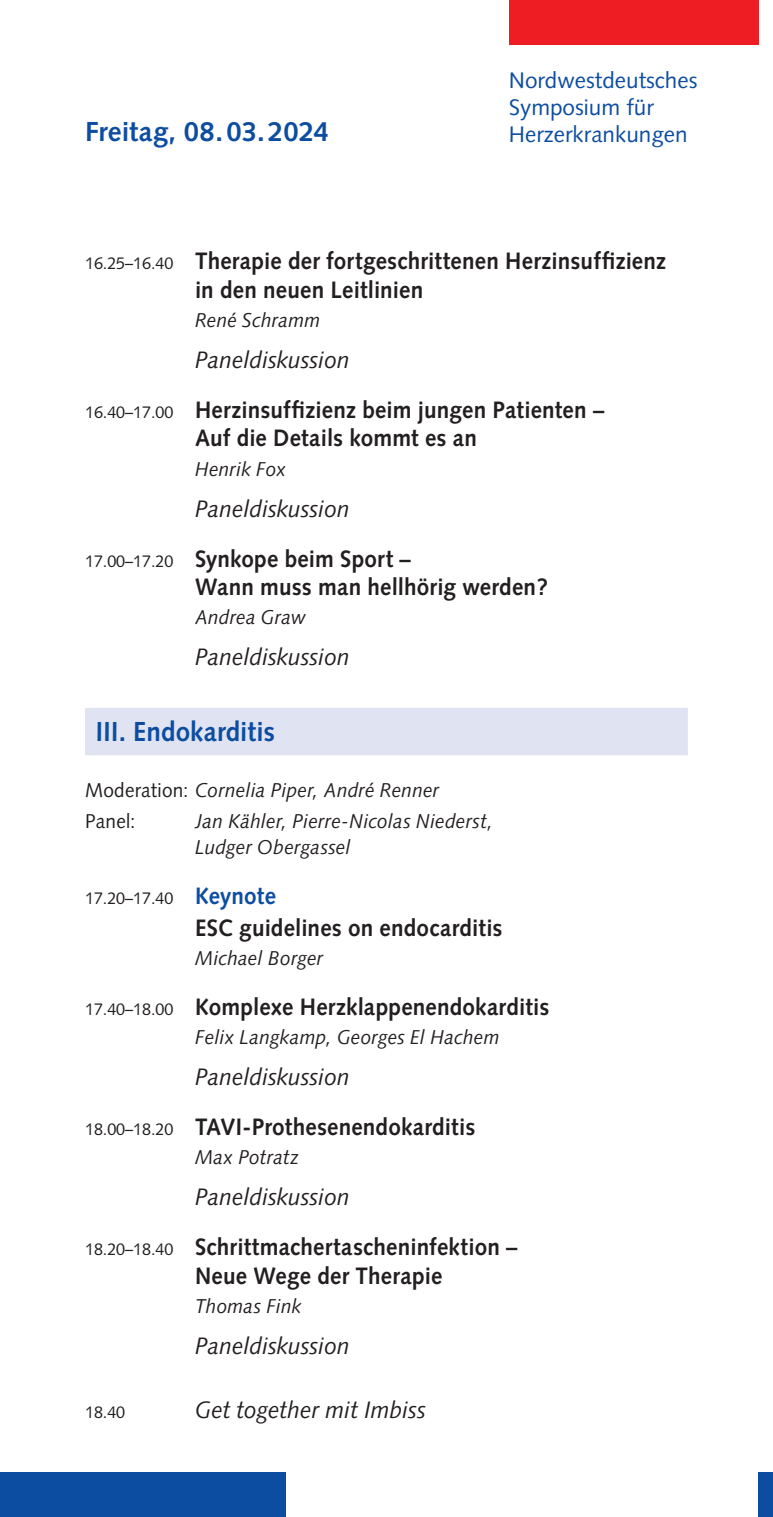
<style>
.page{position:relative;width:773px;height:1517px;background:#fff}
.page>*{position:absolute;margin:0;border:0;box-sizing:border-box;transform-origin:0 0}
.t1{font:700 27.5px "Syntax LT Std";letter-spacing:.005em;color:#0d4da1}
.t2{font:700 27.5px "Syntax LT Std";letter-spacing:.005em;color:#0d4da1;scale:.95 1}
.t3{font:700 23.75px/49.8px "Syntax LT Std";letter-spacing:.01em;color:#231f20;scale:.95 1}
.t4{font:italic 23.75px "Syntax LT Std";color:#231f20;scale:.95 1}
.t5{font:22.5px/27px "Syntax LT Std";color:#0d4da1}
.t6{font:italic 20px/31px "Syntax LT Std";letter-spacing:.01em;color:#231f20;scale:.95 1}
.t7{font:17px "Syntax LT Std";color:#231f20;scale:.95 1}
.s1{font-weight:400;font-size:17px}
.s2{font-weight:400;font-style:italic}
.s3{font-style:normal}
.s4{font-weight:700;font-size:23.75px;color:#0d4da1}
</style>
<div class="page">
<div style="left:85px;top:708px;width:602px;height:47px;background:#e0e4f2"></div>
<div style="left:0;top:1472px;width:285px;height:45px;background:#0d4da1"></div>
<div style="left:758px;top:1472px;width:14px;height:45px;background:#0d4da1"></div>
<div style="left:508px;top:0;width:250px;height:44px;background:#ee1d23"></div>
<p class="t1" style="left:85px;top:116px;width:245px">Freitag, 08.03.2024</p>
<p class="t5" style="left:508px;top:67px;width:190px">Nordwestdeutsches<br>Symposium für<br>Herzerkrankungen</p>
<p class="t3" style="left:195px;top:247px;width:497px;line-height:28.5px;text-indent:-110px"><span class="s1">16.25–16.40</span> Therapie der fortgeschrittenen Herzinsuffizienz in den neuen Leitlinien</p>
<p class="t6" style="left:195px;top:305px;width:133px">René Schramm</p>
<p class="t3" style="left:85px;top:335px;width:548px;text-indent:110px"><span class="s2">Paneldiskussion<br></span><span class="s1">16.40–17.00</span> Herzinsuffizienz beim jungen Patienten –</p>
<p class="t3" style="left:195px;top:413px;width:298px">Auf die Details kommt es an</p>
<p class="t6" style="left:195px;top:453px;width:97px">Henrik Fox</p>
<p class="t3" style="left:85px;top:484px;width:344px;text-indent:110px"><span class="s2">Paneldiskussion<br></span><span class="s1">17.00–17.20</span> Synkope beim Sport –</p>
<p class="t3" style="left:195px;top:562px;width:373px">Wann muss man hellhörig werden?</p>
<p class="t6" style="left:195px;top:602px;width:118px">Andrea Graw</p>
<p class="t4" style="left:195px;top:643px;width:164px">Paneldiskussion</p>
<p class="t2" style="left:96px;top:715px;width:190px">III. Endokarditis</p>
<p class="t6" style="left:85px;top:774px;width:374px"><span class="s3">Moderation:</span> Cornelia Piper, André Renner<br><span class="s3">Panel:</span></p>
<p class="t6" style="left:195px;top:807px;width:315px;line-height:26.2px">Jan Kähler, Pierre-Nicolas Niederst,<br>Ludger Obergassel</p>
<p class="t7" style="left:85px;top:888px;width:202px">17.20–17.40 <span class="s4">Keynote</span></p>
<p class="t3" style="left:195px;top:903px;width:325px">ESC guidelines on endocarditis</p>
<p class="t6" style="left:195px;top:942px;width:136px">Michael Borger</p>
<p class="t3" style="left:85px;top:982px;width:490px"><span class="s1">17.40–18.00</span> Komplexe Herzklappenendokarditis</p>
<p class="t6" style="left:195px;top:1022px;width:322px">Felix Langkamp, Georges El Hachem</p>
<p class="t3" style="left:85px;top:1052px;width:412px;text-indent:110px"><span class="s2">Paneldiskussion<br></span><span class="s1">18.00–18.20</span> TAVI-Prothesenendokarditis</p>
<p class="t6" style="left:195px;top:1142px;width:111px">Max Potratz</p>
<p class="t3" style="left:85px;top:1172px;width:456px;text-indent:110px"><span class="s2">Paneldiskussion<br></span><span class="s1">18.20–18.40</span> Schrittmachertascheninfektion –</p>
<p class="t3" style="left:195px;top:1250px;width:262px">Neue Wege der Therapie</p>
<p class="t6" style="left:195px;top:1290px;width:113px">Thomas Fink</p>
<p class="t4" style="left:195px;top:1331px;width:164px">Paneldiskussion</p>
<p class="t7" style="left:85px;top:1401px;width:44px">18.40</p>
<p class="t4" style="left:195px;top:1395px;width:244px">Get together mit Imbiss</p>
</div>
